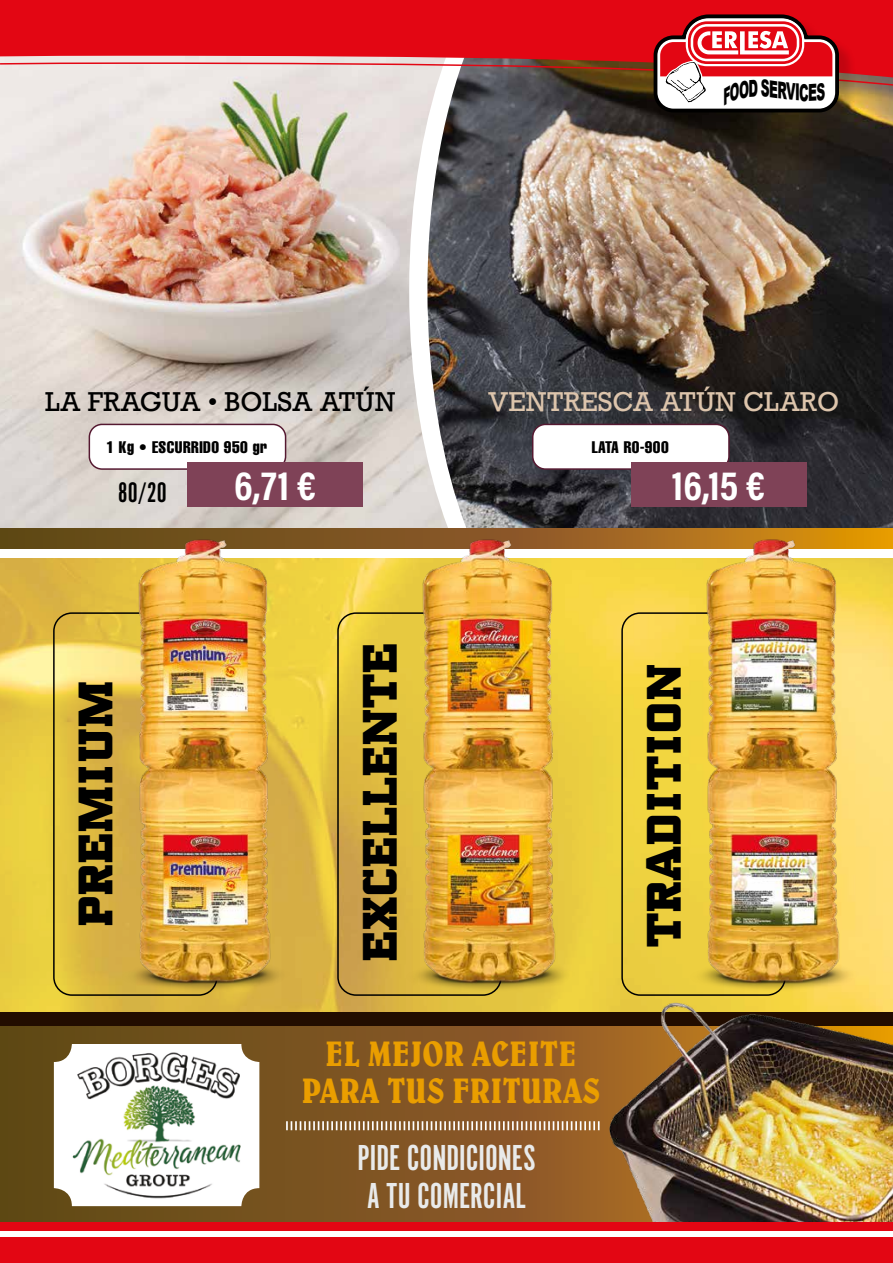
<style>
.page{position:relative;width:893px;height:1263px;background:#fff}
.page>*{position:absolute;margin:0;border:0;box-sizing:border-box;transform-origin:0 0}
.t1{font:900 48px "PF Synch Pro";color:#000}
.t2{font:41.55px "Acumin Variable Concept";color:#fff}
.t3{font:37.5px/37.5px "Alternate Got No 1 D";color:#e9eaea}
.t4{font:condensed 35.85px/37.5px "Belwe Std";color:#ea9e00;text-align:center}
.t5{font:29.4px "Alternate Got No 1 D";color:#000}
.t6{font:25.65px "Rockwell";color:#000}
.t7{font:25.65px "Rockwell";color:#ddc5ac}
.t8{font:16.5px "Helvetica LT Std Comp";letter-spacing:.03em;color:#000}
</style>
<div class="page">
<img style="left:0;top:558px;width:893px;height:454px">
<img style="left:448px;top:88px;width:445px;height:441px">
<div style="left:0;top:1012px;width:893px;height:214px;background:#220d00"></div>
<svg style="left:0;top:1027px;width:600px;height:195px;background:#7e5421"></svg>
<img style="left:0;top:88px;width:448px;height:441px">
<img style="left:54px;top:1044px;width:205px;height:162px">
<img style="left:600px;top:960px;width:293px;height:262px">
<div style="left:89px;top:424px;width:197px;height:45px;background:#fff;border-radius:13px"></div>
<div style="left:89px;top:424px;width:197px;height:46px;border:2px solid #551931;border-radius:13px"></div>
<div style="left:533px;top:424px;width:196px;height:45px;background:#fff;border-radius:13px"></div>
<div style="left:532px;top:424px;width:198px;height:46px;border:2px solid #551931;border-radius:13px"></div>
<svg style="left:0;top:529px;width:893px;height:20px;background:#885d1b"></svg>
<div style="left:53px;top:612px;width:165px;height:384px;border:2px solid #000;border-radius:18px"></div>
<img style="left:98px;top:519px;width:198px;height:493px">
<div style="left:337px;top:612px;width:165px;height:384px;border:2px solid #000;border-radius:18px"></div>
<img style="left:382px;top:519px;width:198px;height:493px">
<div style="left:621px;top:612px;width:165px;height:384px;border:2px solid #000;border-radius:18px"></div>
<img style="left:666px;top:519px;width:199px;height:495px">
<svg style="left:286px;top:1121px;width:314px;height:9px;background:#b29474"></svg>
<div style="left:187px;top:462px;width:176px;height:45px;background:#7f4257"></div>
<div style="left:631px;top:462px;width:175px;height:45px;background:#7f4257"></div>
<svg style="left:0;top:0;width:893px;height:88px;background:#d93d44"></svg>
<div style="left:0;top:1237px;width:893px;height:26px;background:#e30613"></div>
<div style="left:0;top:1222px;width:893px;height:9px;background:#e30613"></div>
<div style="left:656px;top:17px;width:201px;height:113px;background:#000;opacity:.15"></div>
<svg style="left:652px;top:13px;width:189px;height:102px"></svg>
<h3 class="t6" style="left:45px;top:386px;width:352px">LA FRAGUA • BOLSA ATÚN</h3>
<h3 class="t7" style="left:488px;top:386px;width:353px">VENTRESCA ATÚN CLARO</h3>
<p class="t8" style="left:106px;top:436px;width:162px">1 Kg • ESCURRIDO 950 gr</p>
<p class="t8" style="left:592px;top:436px;width:79px">LATA RO-900</p>
<h3 class="t5" style="left:118px;top:476px;width:51px">80/20</h3>
<h2 class="t2" style="left:234px;top:457px;width:84px">6,71 €</h2>
<h2 class="t2" style="left:672px;top:457px;width:95px">16,15 €</h2>
<h1 class="t1" style="left:64px;top:927px;width:249px;rotate:-90deg">PREMIUM</h1>
<h1 class="t1" style="left:348px;top:962px;width:321px;rotate:-90deg">EXCELLENTE</h1>
<h3 class="t4" style="left:301px;top:1035px;width:300px">EL MEJOR ACEITE<br>PARA TUS FRITURAS</h3>
<h3 class="t3" style="left:357px;top:1140px;width:180px">PIDE CONDICIONES<br>A TU COMERCIAL</h3>
<h1 class="t1" style="left:632px;top:947px;width:285px;rotate:-90deg">TRADITION</h1>
</div>
